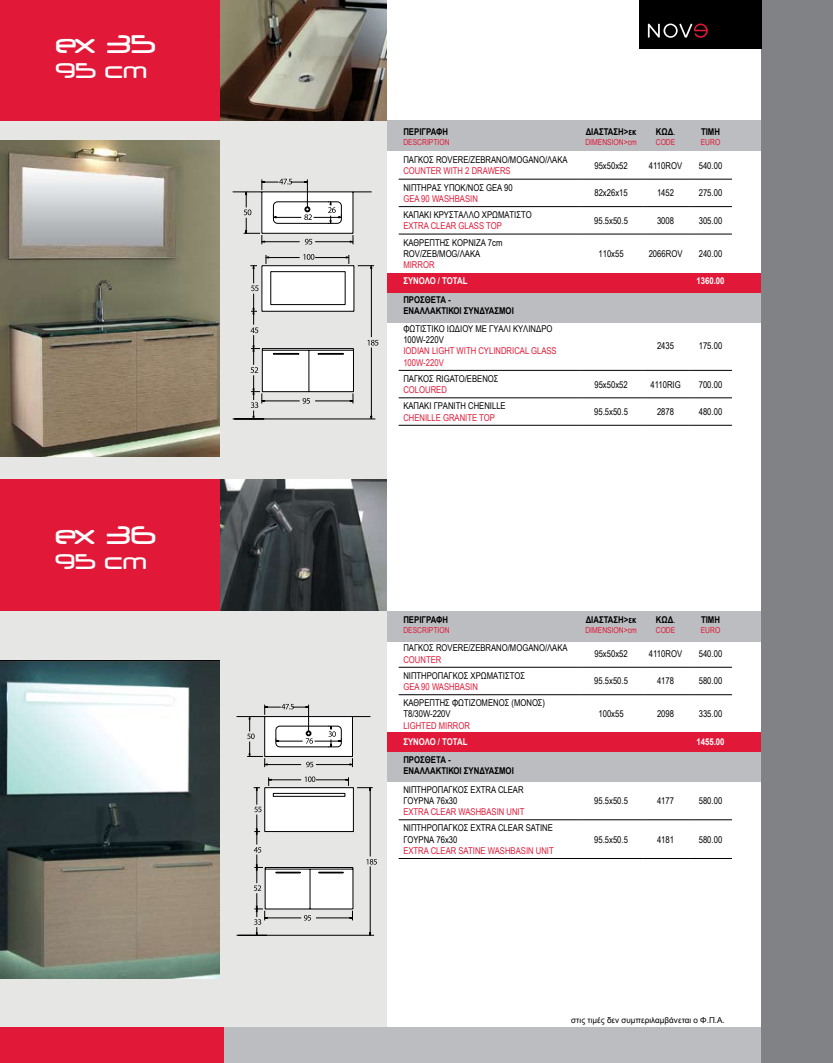
<style>
.page{position:relative;width:833px;height:1063px;background:#fff}
.page>*{position:absolute;margin:0;border:0;box-sizing:border-box;transform-origin:0 0}
.t1{font:30px "STOMP Neuropol";letter-spacing:-.015em;color:#fff}
.t2{font:25px "STOMP Neuropol";color:#fff}
.t3{font:9.38px/11.2px "Arial Narrow";color:#000}
.t4{font:9.38px/11.2px "Arial Narrow";color:#e11837}
.t5{font:700 9.38px/11.2px "Arial";color:#000;scale:.83 1}
.t6{font:700 9.38px "Arial";color:#fff;scale:.83 1}
.t7{font:8.25px "Arial Narrow";color:#e11837}
.t8{font:8.12px "Arial";color:#000}
.s1{font-family:"Arial Narrow";font-weight:400}
</style>
<div class="page">
<div style="left:379px;top:751px;width:383px;height:31px;background:#bcbdc0"></div>
<div style="left:379px;top:611px;width:383px;height:30px;background:#bcbdc0"></div>
<div style="left:379px;top:733px;width:383px;height:19px;background:#e11837"></div>
<hr style="left:399px;top:667px;width:181px;height:1px;background:#000">
<hr style="left:580px;top:667px;width:62px;height:1px;background:#000">
<hr style="left:642px;top:667px;width:47px;height:1px;background:#000">
<hr style="left:689px;top:667px;width:43px;height:1px;background:#000">
<hr style="left:399px;top:695px;width:181px;height:1px;background:#000">
<hr style="left:580px;top:695px;width:62px;height:1px;background:#000">
<hr style="left:642px;top:695px;width:47px;height:1px;background:#000">
<hr style="left:689px;top:695px;width:43px;height:1px;background:#000">
<hr style="left:399px;top:820px;width:181px;height:1px;background:#000">
<hr style="left:580px;top:820px;width:62px;height:1px;background:#000">
<hr style="left:642px;top:820px;width:47px;height:1px;background:#000">
<hr style="left:689px;top:820px;width:43px;height:1px;background:#000">
<hr style="left:399px;top:858px;width:181px;height:1px;background:#000">
<hr style="left:580px;top:858px;width:62px;height:1px;background:#000">
<hr style="left:642px;top:858px;width:47px;height:1px;background:#000">
<hr style="left:689px;top:858px;width:43px;height:1px;background:#000">
<div style="left:379px;top:292px;width:383px;height:30px;background:#bcbdc0"></div>
<div style="left:379px;top:120px;width:383px;height:31px;background:#bcbdc0"></div>
<div style="left:379px;top:273px;width:383px;height:19px;background:#e11837"></div>
<div style="left:0;top:611px;width:386px;height:418px;background:#e6e6e5"></div>
<div style="left:224px;top:1028px;width:538px;height:35px;background:#bcbdc0"></div>
<div style="left:0;top:1028px;width:223px;height:35px;background:#e11837"></div>
<img style="left:0;top:660px;width:220px;height:319px">
<div style="left:761px;top:0;width:72px;height:1063px;background:#808285"></div>
<hr style="left:399px;top:179px;width:181px;height:1px;background:#000">
<hr style="left:580px;top:179px;width:62px;height:1px;background:#000">
<hr style="left:642px;top:179px;width:47px;height:1px;background:#000">
<hr style="left:689px;top:179px;width:43px;height:1px;background:#000">
<hr style="left:399px;top:206px;width:181px;height:1px;background:#000">
<hr style="left:580px;top:206px;width:62px;height:1px;background:#000">
<hr style="left:642px;top:206px;width:47px;height:1px;background:#000">
<hr style="left:689px;top:206px;width:43px;height:1px;background:#000">
<hr style="left:399px;top:234px;width:181px;height:1px;background:#000">
<hr style="left:580px;top:234px;width:62px;height:1px;background:#000">
<hr style="left:642px;top:234px;width:47px;height:1px;background:#000">
<hr style="left:689px;top:234px;width:43px;height:1px;background:#000">
<hr style="left:399px;top:370px;width:181px;height:1px;background:#000">
<hr style="left:580px;top:370px;width:62px;height:1px;background:#000">
<hr style="left:642px;top:370px;width:47px;height:1px;background:#000">
<hr style="left:689px;top:370px;width:43px;height:1px;background:#000">
<hr style="left:399px;top:398px;width:181px;height:1px;background:#000">
<hr style="left:580px;top:398px;width:62px;height:1px;background:#000">
<hr style="left:642px;top:398px;width:47px;height:1px;background:#000">
<hr style="left:689px;top:398px;width:43px;height:1px;background:#000">
<hr style="left:399px;top:425px;width:181px;height:1px;background:#000">
<hr style="left:580px;top:425px;width:62px;height:1px;background:#000">
<hr style="left:642px;top:425px;width:47px;height:1px;background:#000">
<hr style="left:689px;top:425px;width:43px;height:1px;background:#000">
<div style="left:0;top:120px;width:386px;height:373px;background:#e6e6e5"></div>
<img style="left:0;top:140px;width:220px;height:316px">
<img style="left:220px;top:0;width:166px;height:120px">
<div style="left:0;top:0;width:220px;height:120px;background:#e11837"></div>
<div style="left:639px;top:0;width:122px;height:48px;background:#000"></div>
<svg style="left:648px;top:24px;width:59px;height:14px"></svg>
<svg style="left:232px;top:179px;width:146px;height:241px"></svg>
<div style="left:270px;top:271px;width:75px;height:34px;border:1px solid #000"></div>
<svg style="left:236px;top:704px;width:141px;height:232px"></svg>
<div style="left:273px;top:793px;width:72px;height:4px;border:1px solid #000"></div>
<img style="left:220px;top:480px;width:166px;height:131px">
<div style="left:0;top:480px;width:220px;height:131px;background:#e11837"></div>
<h1 class="t1" style="left:55px;top:29px;width:102px">ex 35</h1>
<h2 class="t2" style="left:55px;top:58px;width:93px">95 cm</h2>
<h1 class="t1" style="left:54px;top:520px;width:103px">ex 36</h1>
<h2 class="t2" style="left:54px;top:549px;width:93px">95 cm</h2>
<p class="t5" style="left:403px;top:126px;width:56px">ΠΕΡΙΓΡΑΦΗ</p>
<p class="t7" style="left:403px;top:136px;width:48px">DESCRIPTION</p>
<p class="t5" style="left:586px;top:126px;width:63px">ΔΙΑΣΤΑΣΗ&gt;εκ</p>
<p class="t7" style="left:585px;top:136px;width:53px">DIMENSION&gt;cm</p>
<p class="t5" style="left:656px;top:126px;width:25px">ΚΩΔ<span class="s1">.</span></p>
<p class="t7" style="left:656px;top:136px;width:21px">CODE</p>
<p class="t5" style="left:701px;top:126px;width:24px">ΤΙΜΗ</p>
<p class="t7" style="left:700px;top:136px;width:21px">EURO</p>
<p class="t3" style="left:403px;top:154px;width:166px">ΠΑΓΚΟΣ ROVERE/ZEBRANO/MOGANO/ΛΑΚΑ</p>
<p class="t4" style="left:403px;top:165px;width:109px">COUNTER WITH 2 DRAWERS</p>
<p class="t3" style="left:594px;top:160px;width:35px">95x50x52</p>
<p class="t3" style="left:649px;top:160px;width:35px">4110ROV</p>
<p class="t3" style="left:698px;top:160px;width:25px">540.00</p>
<p class="t3" style="left:403px;top:181px;width:111px">ΝΙΠΤΗΡΑΣ ΥΠΟΚ/ΝΟΣ GEA 90</p>
<p class="t4" style="left:403px;top:193px;width:76px">GEA 90 WASHBASIN</p>
<p class="t3" style="left:594px;top:187px;width:35px">82x26x15</p>
<p class="t3" style="left:657px;top:187px;width:19px">1452</p>
<p class="t3" style="left:698px;top:187px;width:25px">275.00</p>
<p class="t3" style="left:403px;top:209px;width:130px">ΚΑΠΑΚΙ ΚΡΥΣΤΑΛΛΟ ΧΡΩΜΑΤΙΣΤΟ</p>
<p class="t4" style="left:403px;top:220px;width:100px">EXTRA CLEAR GLASS TOP</p>
<p class="t3" style="left:594px;top:214px;width:35px">95.5x50.5</p>
<p class="t3" style="left:657px;top:214px;width:19px">3008</p>
<p class="t3" style="left:698px;top:214px;width:25px">305.00</p>
<p class="t3" style="left:403px;top:236px;width:101px">ΚΑΘΡΕΠΤΗΣ ΚΟΡΝΙΖΑ 7cm<br>ROV/ZEB/MOG/ΛΑΚΑ</p>
<p class="t4" style="left:403px;top:259px;width:33px">MIRROR</p>
<p class="t3" style="left:598px;top:248px;width:27px">110x55</p>
<p class="t3" style="left:648px;top:248px;width:35px">2066ROV</p>
<p class="t3" style="left:698px;top:248px;width:25px">240.00</p>
<p class="t6" style="left:403px;top:275px;width:79px">ΣΥΝΟΛΟ / TOTAL</p>
<p class="t6" style="left:696px;top:275px;width:35px">1360.00</p>
<p class="t5" style="left:403px;top:294px;width:135px">ΠΡΟΣΘΕΤΑ -<br>ΕΝΑΛΛΑΚΤΙΚΟΙ ΣΥΝΔΥΑΣΜΟΙ</p>
<p class="t3" style="left:403px;top:323px;width:151px">ΦΩΤΙΣΤΙΚΟ ΙΩΔΙΟΥ ΜΕ ΓΥΑΛΙ ΚΥΛΙΝΔΡΟ<br>100W-220V</p>
<p class="t4" style="left:403px;top:345px;width:155px">IODIAN LIGHT WITH CYLINDRICAL GLASS<br>100W-220V</p>
<p class="t3" style="left:657px;top:340px;width:19px">2435</p>
<p class="t3" style="left:698px;top:340px;width:25px">175.00</p>
<p class="t3" style="left:403px;top:373px;width:97px">ΠΑΓΚΟΣ RIGATO/EBENOΣ</p>
<p class="t4" style="left:403px;top:384px;width:45px">COLOURED</p>
<p class="t3" style="left:403px;top:400px;width:104px">ΚΑΠΑΚΙ ΓΡΑΝΙΤΗ CHENILLE</p>
<p class="t4" style="left:403px;top:411px;width:93px">CHENILLE GRANITE TOP</p>
<p class="t3" style="left:594px;top:378px;width:35px">95x50x52</p>
<p class="t3" style="left:650px;top:378px;width:32px">4110RIG</p>
<p class="t3" style="left:698px;top:378px;width:25px">700.00</p>
<p class="t3" style="left:594px;top:406px;width:35px">95.5x50.5</p>
<p class="t3" style="left:657px;top:406px;width:19px">2878</p>
<p class="t3" style="left:698px;top:406px;width:25px">480.00</p>
<p class="t5" style="left:403px;top:614px;width:56px">ΠΕΡΙΓΡΑΦΗ</p>
<p class="t7" style="left:403px;top:624px;width:48px">DESCRIPTION</p>
<p class="t5" style="left:586px;top:614px;width:63px">ΔΙΑΣΤΑΣΗ&gt;εκ</p>
<p class="t7" style="left:585px;top:624px;width:53px">DIMENSION&gt;cm</p>
<p class="t5" style="left:656px;top:614px;width:25px">ΚΩΔ<span class="s1">.</span></p>
<p class="t7" style="left:656px;top:624px;width:21px">CODE</p>
<p class="t5" style="left:701px;top:614px;width:24px">ΤΙΜΗ</p>
<p class="t7" style="left:700px;top:624px;width:21px">EURO</p>
<p class="t3" style="left:403px;top:642px;width:166px">ΠΑΓΚΟΣ ROVERE/ZEBRANO/MOGANO/ΛΑΚΑ</p>
<p class="t4" style="left:403px;top:653px;width:40px">COUNTER</p>
<p class="t3" style="left:594px;top:648px;width:35px">95x50x52</p>
<p class="t3" style="left:649px;top:648px;width:35px">4110ROV</p>
<p class="t3" style="left:698px;top:648px;width:25px">540.00</p>
<p class="t3" style="left:403px;top:670px;width:123px">ΝΙΠΤΗΡOΠΑΓΚΟΣ ΧΡΩΜΑΤΙΣΤΟΣ</p>
<p class="t4" style="left:403px;top:681px;width:76px">GEA 90 WASHBASIN</p>
<p class="t3" style="left:594px;top:675px;width:35px">95.5x50.5</p>
<p class="t3" style="left:657px;top:675px;width:19px">4178</p>
<p class="t3" style="left:698px;top:675px;width:25px">580.00</p>
<p class="t3" style="left:403px;top:697px;width:143px">ΚΑΘΡΕΠΤΗΣ ΦΩΤΙΖΟΜΕΝΟΣ (ΜΟΝΟΣ)<br>T8/30W-220V</p>
<p class="t4" style="left:403px;top:719px;width:68px">LIGHTED MIRROR</p>
<p class="t3" style="left:598px;top:708px;width:27px">100x55</p>
<p class="t3" style="left:657px;top:708px;width:19px">2098</p>
<p class="t3" style="left:698px;top:708px;width:25px">335.00</p>
<p class="t6" style="left:403px;top:736px;width:79px">ΣΥΝΟΛΟ / TOTAL</p>
<p class="t6" style="left:696px;top:736px;width:35px">1455.00</p>
<p class="t5" style="left:403px;top:755px;width:135px">ΠΡΟΣΘΕΤΑ -<br>ΕΝΑΛΛΑΚΤΙΚΟΙ ΣΥΝΔΥΑΣΜΟΙ</p>
<p class="t3" style="left:403px;top:783px;width:122px">ΝΙΠΤΗΡΟΠΑΓΚΟΣ EXTRA CLEAR<br>ΓΟΥΡΝΑ 76x30</p>
<p class="t4" style="left:403px;top:806px;width:123px">EXTRA CLEAR WASHBASIN UNIT</p>
<p class="t3" style="left:594px;top:795px;width:35px">95.5x50.5</p>
<p class="t3" style="left:657px;top:795px;width:19px">4177</p>
<p class="t3" style="left:698px;top:795px;width:25px">580.00</p>
<p class="t3" style="left:403px;top:822px;width:151px">ΝΙΠΤΗΡΟΠΑΓΚΟΣ EXTRA CLEAR SATINE<br>ΓΟΥΡΝΑ 76x30</p>
<p class="t4" style="left:403px;top:845px;width:152px">EXTRA CLEAR SATINE WASHBASIN UNIT</p>
<p class="t3" style="left:594px;top:833px;width:35px">95.5x50.5</p>
<p class="t3" style="left:657px;top:833px;width:19px">4181</p>
<p class="t3" style="left:698px;top:833px;width:25px">580.00</p>
<p class="t8" style="left:571px;top:1015px;width:155px">στις τιμές δεν συμπεριλαμβάνεται ο Φ.Π.Α.</p>
</div>
